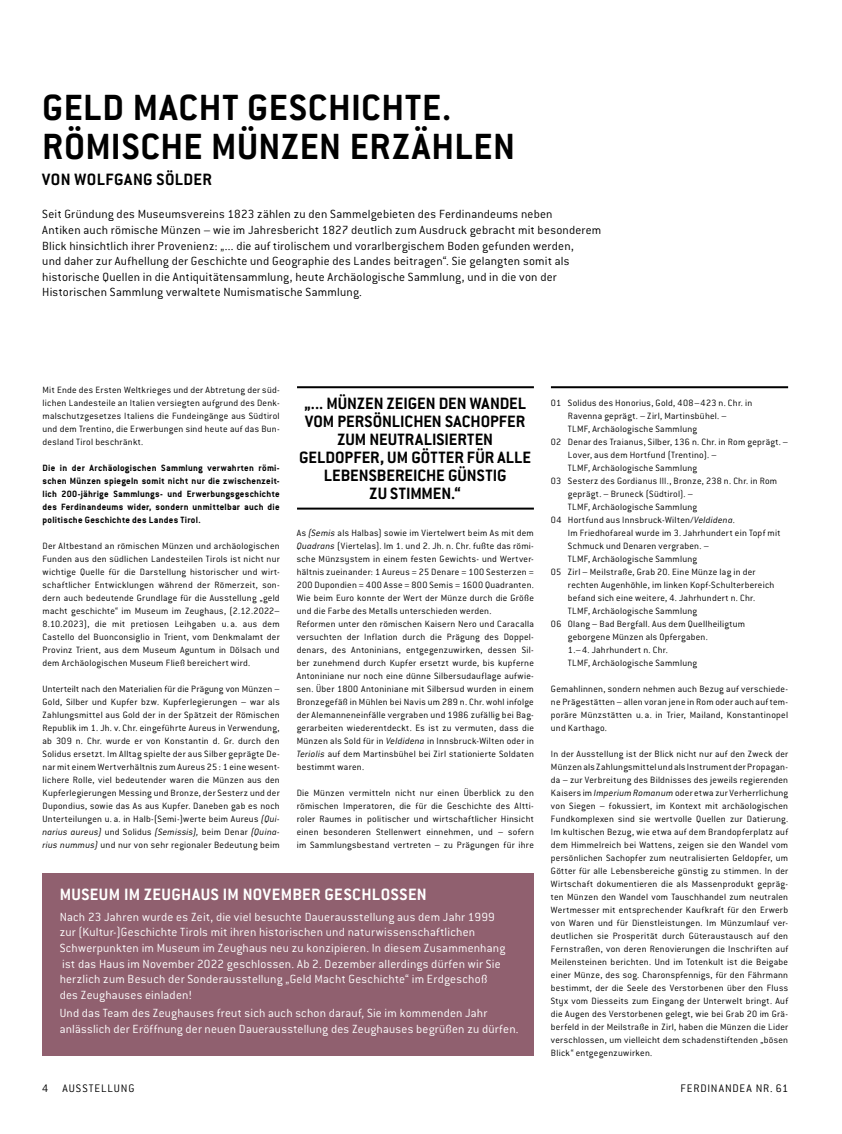
<style>
.page{position:relative;width:842px;height:1134px;background:#fff}
.page>*{position:absolute;margin:0;border:0;box-sizing:border-box;transform-origin:0 0}
.t1{font:700 40px/39px "Conduit ITC";letter-spacing:.02em;color:#000}
.t2{font:700 18px/18px "Conduit ITC";letter-spacing:.005em;color:#000;text-align:center}
.t3{font:700 18px "Conduit ITC";letter-spacing:.025em;color:#fff}
.t4{font:700 18px "Conduit ITC";letter-spacing:.03em;color:#000}
.t5{font:300 13px/15.6px "Conduit ITC";letter-spacing:.015em;color:#fff}
.t6{font:300 13px/15.6px "Conduit ITC";letter-spacing:.015em;color:#000}
.t7{font:300 12px "Conduit ITC";letter-spacing:.075em;color:#000}
.t8{font:300 10px/13px "Conduit ITC";letter-spacing:.025em;color:#000;text-align:justify}
.t9{font:700 10px/13px "Conduit ITC";letter-spacing:.025em;color:#000;text-align:justify}
.s1{font-style:italic}
</style>
<div class="page">
<hr style="left:551px;top:386px;width:237px;height:2px;background:#000">
<div style="left:43px;top:874px;width:491px;height:182px;background:#90606f"></div>
<hr style="left:297px;top:508px;width:237px;height:2px;background:#000">
<hr style="left:297px;top:386px;width:237px;height:2px;background:#000">
<h1 class="t1" style="left:42px;top:87px;width:474px">GELD MACHT GESCHICHTE.<br>RÖMISCHE MÜNZEN ERZÄHLEN</h1>
<h2 class="t4" style="left:42px;top:168px;width:171px">VON WOLFGANG SÖLDER</h2>
<p class="t6" style="left:42px;top:207px;width:561px">Seit Gründung des Museumsvereins 1823 zählen zu den Sammelgebieten des Ferdinandeums neben<br>Antiken auch römische Münzen – wie im Jahresbericht 1827 deutlich zum Ausdruck gebracht mit besonderem Blick hinsichtlich ihrer Provenienz: „... die auf tirolischem und vorarlbergischem Boden gefunden werden,<br>und daher zur Aufhellung der Geschichte und Geographie des Landes beitragen“. Sie gelangten somit als historische Quellen in die Antiquitätensammlung, heute Archäologische Sammlung, und in die von der Historischen Sammlung verwaltete Numismatische Sammlung.</p>
<p class="t8" style="left:43px;top:383px;width:239px">Mit Ende des Ersten Weltkrieges und der Abtretung der süd&shy;lichen Landesteile an Italien versiegten aufgrund des Denk&shy;malschutzgesetzes Italiens die Fundeingänge aus Südtirol und dem Trentino, die Erwerbungen sind heute auf das Bun&shy;desland Tirol beschränkt.</p>
<p class="t9" style="left:43px;top:461px;width:239px">Die in der Archäologischen Sammlung verwahrten römi&shy;schen Münzen spiegeln somit nicht nur die zwischenzeit&shy;lich 200-jährige Sammlungs- und Erwerbungsgeschichte des Ferdinandeums wider, sondern unmittelbar auch die politische Geschichte des Landes Tirol.</p>
<p class="t8" style="left:43px;top:539px;width:239px">Der Altbestand an römischen Münzen und archäologischen Funden aus den südlichen Landesteilen Tirols ist nicht nur wichtige Quelle für die Darstellung historischer und wirt&shy;schaftlicher Entwicklungen während der Römerzeit, son&shy;dern auch bedeutende Grundlage für die Ausstellung „geld macht geschichte“ im Museum im Zeughaus, (2.12.2022– 8.10.2023), die mit pretiosen Leihgaben u. a. aus dem Castello del Buonconsiglio in Trient, vom Denkmalamt der Provinz Trient, aus dem Museum Aguntum in Dölsach und dem Archäologischen Museum Fließ bereichert wird.</p>
<p class="t8" style="left:43px;top:682px;width:239px">Unterteilt nach den Materialien für die Prägung von Münzen – Gold, Silber und Kupfer bzw. Kupferlegierungen – war als Zahlungsmittel aus Gold der in der Spätzeit der Römischen Republik im 1. Jh. v. Chr. eingeführte Aureus in Verwendung, ab 309 n. Chr. wurde er von Konstantin d. Gr. durch den Solidus ersetzt. Im Alltag spielte der aus Silber geprägte De&shy;nar mit einem Wertverhältnis zum Aureus 25 : 1 eine wesent&shy;lichere Rolle, viel bedeutender waren die Münzen aus den Kupferlegierungen Messing und Bronze, der Sesterz und der Dupondius, sowie das As aus Kupfer. Daneben gab es noch Unterteilungen u. a. in Halb-(Semi-)werte beim Aureus <span class="s1">(Qui&shy;narius aureus)</span> und Solidus <span class="s1">(Semissis),</span> beim Denar <span class="s1">(Quina&shy;rius nummus)</span> und nur von sehr regionaler Bedeutung beim</p>
<h2 class="t2" style="left:299px;top:394px;width:233px">„... MÜNZEN ZEIGEN DEN WANDEL<br>VOM PERSÖNLICHEN SACHOPFER<br>ZUM NEUTRALISIERTEN<br>GELDOPFER, UM GÖTTER FÜR ALLE<br>LEBENSBEREICHE GÜNSTIG<br>ZU STIMMEN.“</h2>
<p class="t8" style="left:297px;top:526px;width:239px;text-align:left">As <span class="s1">(Semis</span> als Halbas) sowie im Viertelwert beim As mit dem <span class="s1">Quadrans</span> (Viertelas). Im 1. und 2. Jh. n. Chr. fußte das römi&shy;sche Münzsystem in einem festen Gewichts- und Wertver&shy;hältnis zueinander: 1 Aureus = 25 Denare = 100 Sesterzen = 200 Dupondien = 400 Asse = 800 Semis = 1600 Quadranten.<br>Wie beim Euro konnte der Wert der Münze durch die Größe und die Farbe des Metalls unterschieden werden.<br>Reformen unter den römischen Kaisern Nero und Caracalla versuchten der Inflation durch die Prägung des Doppel&shy;denars, des Antoninians, entgegenzuwirken, dessen Sil&shy;ber zunehmend durch Kupfer ersetzt wurde, bis kupferne Antoniniane nur noch eine dünne Silbersudauflage aufwie&shy;sen. Über 1800 Antoniniane mit Silbersud wurden in einem Bronzegefäß in Mühlen bei Navis um 289 n. Chr. wohl infolge der Alemanneneinfälle vergraben und 1986 zufällig bei Bag&shy;gerarbeiten wiederentdeckt. Es ist zu vermuten, dass die Münzen als Sold für in <span class="s1">Veldidena</span> in Innsbruck-Wilten oder in <span class="s1">Teriolis</span> auf dem Martinsbühel bei Zirl stationierte Soldaten bestimmt waren.</p>
<p class="t8" style="left:297px;top:786px;width:239px">Die Münzen vermitteln nicht nur einen Überblick zu den römischen Imperatoren, die für die Geschichte des Altti&shy;roler Raumes in politischer und wirtschaftlicher Hinsicht einen besonderen Stellenwert einnehmen, und – sofern im Sammlungsbestand vertreten – zu Prägungen für ihre</p>
<h2 class="t3" style="left:60px;top:884px;width:369px">MUSEUM IM ZEUGHAUS IM NOVEMBER GESCHLOSSEN</h2>
<p class="t5" style="left:60px;top:909px;width:447px">Nach 23 Jahren wurde es Zeit, die viel besuchte Dauerausstellung aus dem Jahr 1999 zur (Kultur-)Geschichte Tirols mit ihren historischen und naturwissenschaftlichen Schwerpunkten im Museum im Zeughaus neu zu konzipieren. In diesem Zusammenhang ist das Haus im November 2022 geschlossen. Ab 2. Dezember allerdings dürfen wir Sie herzlich zum Besuch der Sonderausstellung „Geld Macht Geschichte“ im Erdgeschoß des Zeughauses einladen!</p>
<h3 class="t5" style="left:60px;top:1005px;width:460px">Und das Team des Zeughauses freut sich auch schon darauf, Sie im kommenden Jahr anlässlich der Eröffnung der neuen Dauerausstellung des Zeughauses begrüßen zu dürfen.</h3>
<p class="t7" style="left:42px;top:1082px;width:94px">4 AUSSTELLUNG</p>
<p class="t8" style="left:551px;top:396px;width:203px">01 Solidus des Honorius, Gold, 408–423 n. Chr. in</p>
<p class="t8" style="left:568px;top:409px;width:160px">Ravenna geprägt. – Zirl, Martinsbühel. –</p>
<p class="t8" style="left:568px;top:422px;width:131px">TLMF, Archäologische Sammlung</p>
<p class="t8" style="left:551px;top:435px;width:238px">02 Denar des Traianus, Silber, 136 n. Chr. in Rom geprägt. –</p>
<p class="t8" style="left:568px;top:448px;width:150px">Lover, aus dem Hortfund (Trentino). –</p>
<p class="t8" style="left:568px;top:461px;width:131px">TLMF, Archäologische Sammlung</p>
<p class="t8" style="left:551px;top:474px;width:228px">03 Sesterz des Gordianus III., Bronze, 238 n. Chr. in Rom</p>
<p class="t8" style="left:568px;top:487px;width:127px">geprägt. – Bruneck (Südtirol). –</p>
<p class="t8" style="left:568px;top:500px;width:131px">TLMF, Archäologische Sammlung</p>
<p class="t8" style="left:551px;top:513px;width:185px">04 Hortfund aus Innsbruck-Wilten/<span class="s1">Veldidena</span>.</p>
<p class="t8" style="left:568px;top:526px;width:214px">Im Friedhofareal wurde im 3. Jahrhundert ein Topf mit</p>
<p class="t8" style="left:568px;top:539px;width:142px">Schmuck und Denaren vergraben. –</p>
<p class="t8" style="left:568px;top:552px;width:131px">TLMF, Archäologische Sammlung</p>
<p class="t8" style="left:551px;top:565px;width:206px">05 Zirl – Meilstraße, Grab 20. Eine Münze lag in der</p>
<p class="t8" style="left:568px;top:578px;width:208px">rechten Augenhöhle, im linken Kopf-Schulterbereich</p>
<p class="t8" style="left:568px;top:591px;width:189px">befand sich eine weitere, 4. Jahrhundert n. Chr.</p>
<p class="t8" style="left:568px;top:604px;width:131px">TLMF, Archäologische Sammlung</p>
<p class="t8" style="left:551px;top:617px;width:196px">06 Olang – Bad Bergfall. Aus dem Quellheiligtum</p>
<p class="t8" style="left:568px;top:630px;width:141px">geborgene Münzen als Opfergaben.</p>
<p class="t8" style="left:568px;top:643px;width:101px">1.–4. Jahrhundert n. Chr.</p>
<p class="t8" style="left:568px;top:656px;width:131px">TLMF, Archäologische Sammlung</p>
<p class="t8" style="left:551px;top:682px;width:239px">Gemahlinnen, sondern nehmen auch Bezug auf verschiede&shy;ne Prägestätten – allen voran jene in Rom oder auch auf tem&shy;poräre Münzstätten u. a. in Trier, Mailand, Konstantinopel und Karthago.</p>
<p class="t8" style="left:551px;top:747px;width:239px">In der Ausstellung ist der Blick nicht nur auf den Zweck der Münzen als Zahlungsmittel und als Instrument der Propagan&shy;da – zur Verbreitung des Bildnisses des jeweils regierenden Kaisers im <span class="s1">Imperium Romanum</span> oder etwa zur Verherrlichung von Siegen – fokussiert, im Kontext mit archäologischen Fundkomplexen sind sie wertvolle Quellen zur Datierung.<br>Im kultischen Bezug, wie etwa auf dem Brandopferplatz auf dem Himmelreich bei Wattens, zeigen sie den Wandel vom persönlichen Sachopfer zum neutralisierten Geldopfer, um Götter für alle Lebensbereiche günstig zu stimmen. In der Wirtschaft dokumentieren die als Massenprodukt gepräg&shy;ten Münzen den Wandel vom Tauschhandel zum neutralen Wertmesser mit entsprechender Kaufkraft für den Erwerb von Waren und für Dienstleistungen. Im Münzumlauf ver&shy;deutlichen sie Prosperität durch Güteraustausch auf den Fernstraßen, von deren Renovierungen die Inschriften auf Meilensteinen berichten. Und im Totenkult ist die Beigabe einer Münze, des sog. Charonspfennigs, für den Fährmann bestimmt, der die Seele des Verstorbenen über den Fluss Styx vom Diesseits zum Eingang der Unterwelt bringt. Auf die Augen des Verstorbenen gelegt, wie bei Grab 20 im Grä&shy;berfeld in der Meilstraße in Zirl, haben die Münzen die Lider verschlossen, um vielleicht dem schadenstiftenden „bösen Blick“ entgegenzuwirken.</p>
<p class="t7" style="left:680px;top:1082px;width:109px">FERDINANDEA NR. 61</p>
</div>
